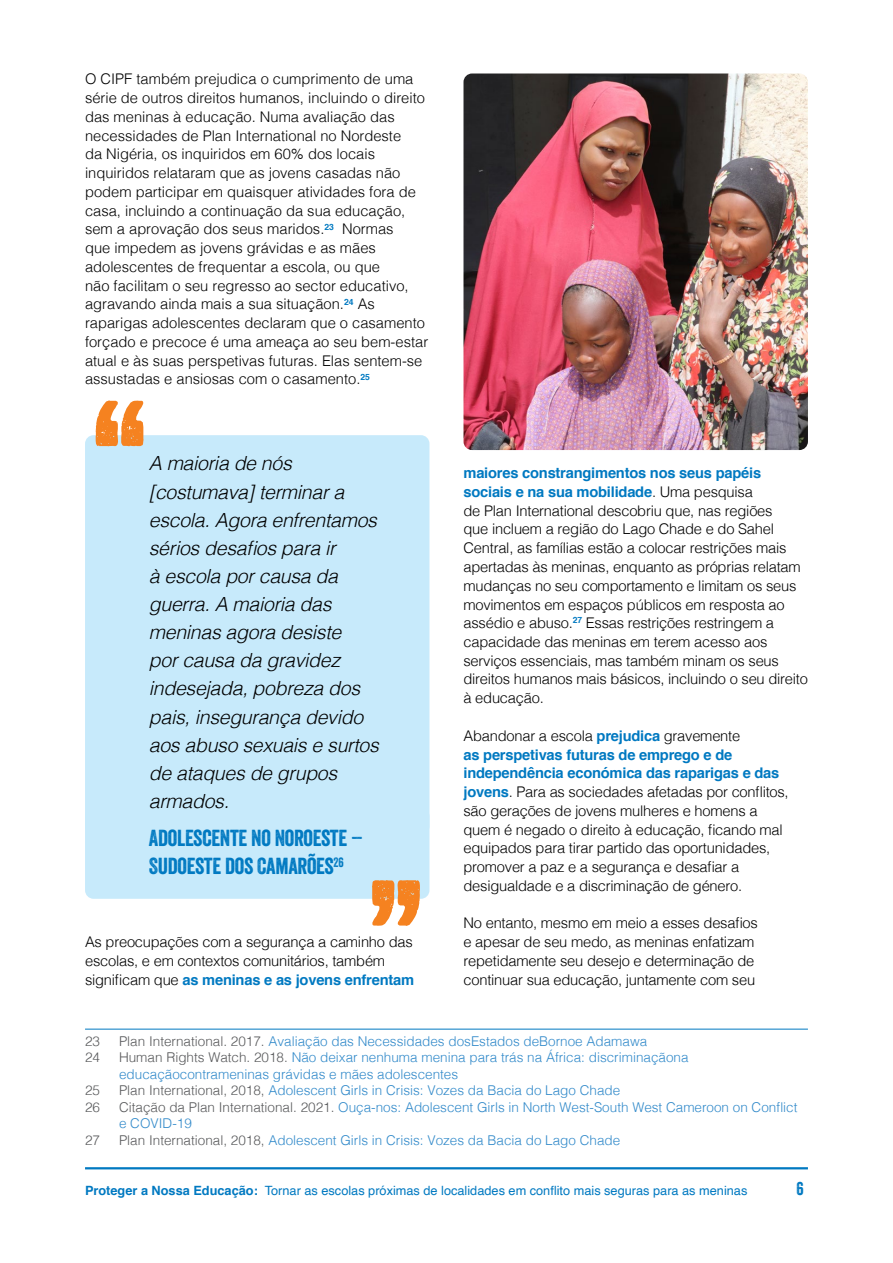
<style>
.page{position:relative;width:893px;height:1263px;background:#fff}
.page>*{position:absolute;margin:0;border:0;box-sizing:border-box;transform-origin:0 0}
.t1{font:22.5px/28.2px "Veneer";letter-spacing:-.015em;color:#0079c1}
.t2{font:italic 300 19.5px/28px "Helvetica";letter-spacing:-.015em;color:#000}
.t3{font:18px "Veneer";color:#0079c1}
.t4{font:300 14.7px/18.8px "Helvetica";letter-spacing:-.015em;color:#000}
.t5{font:300 13.5px/16.5px "Helvetica";color:#328aca}
.t6{font:300 13.5px "Helvetica";color:#58595b}
.t7{font:12.75px "Helvetica";color:#0079c1}
.s1{font-weight:700;color:#0079c1}
.s2{color:#58595b}
.s3{font-weight:700}
</style>
<div class="page">
<hr style="left:85px;top:1167px;width:723px;height:2px;background:#0079c1">
<div style="left:85px;top:435px;width:344px;height:400px;background:#c7eafb;border-radius:9px"></div>
<div style="left:85px;top:808px;width:344px;height:91px;background:#c7eafb;border-radius:9px"></div>
<hr style="left:85px;top:1029px;width:723px;height:1px;background:#0079c1">
<svg style="left:96px;top:400px;width:48px;height:46px"></svg>
<svg style="left:372px;top:880px;width:48px;height:46px"></svg>
<img style="left:463px;top:74px;width:345px;height:376px">
<p class="t4" style="left:85px;top:69px;width:345px">O CIPF também prejudica o cumprimento de uma série de outros direitos humanos, incluindo o direito das meninas à educação. Numa avaliação das necessidades de Plan International no Nordeste<br>da Nigéria, os inquiridos em 60% dos locais inquiridos relataram que as jovens casadas não podem participar em quaisquer atividades fora de casa, incluindo a continuação da sua educação, sem a aprovação dos seus maridos.<sup>23</sup> Normas<br>que impedem as jovens grávidas e as mães adolescentes de frequentar a escola, ou que<br>não facilitam o seu regresso ao sector educativo, agravando ainda mais a sua situaçãon.<sup>24</sup> As raparigas adolescentes declaram que o casamento forçado e precoce é uma ameaça ao seu bem-estar atual e às suas perspetivas futuras. Elas sentem-se assustadas e ansiosas com o casamento.<sup>25</sup></p>
<p class="t2" style="left:149px;top:448px;width:232px">A maioria de nós [costumava] terminar a escola. Agora enfrentamos sérios desafios para ir<br>à escola por causa da guerra. A maioria das meninas agora desiste<br>por causa da gravidez indesejada, pobreza dos pais, insegurança devido aos abuso sexuais e surtos de ataques de grupos armados.</p>
<h1 class="t1" style="left:149px;top:823px;width:216px">ADOLESCENTE NO NOROESTE –<br>SUDOESTE DOS CAMARÕES<sup>26</sup></h1>
<p class="t4" style="left:85px;top:931px;width:331px">As preocupações com a segurança a caminho das escolas, e em contextos comunitários, também significam que <span class="s1">as meninas e as jovens enfrentam</span></p>
<p class="t4" style="left:463px;top:462px;width:346px"><span class="s1">maiores constrangimentos nos seus papéis sociais e na sua mobilidade</span>. Uma pesquisa<br>de Plan International descobriu que, nas regiões<br>que incluem a região do Lago Chade e do Sahel Central, as famílias estão a colocar restrições mais apertadas às meninas, enquanto as próprias relatam mudanças no seu comportamento e limitam os seus movimentos em espaços públicos em resposta ao assédio e abuso.<sup>27</sup> Essas restrições restringem a capacidade das meninas em terem acesso aos serviços essenciais, mas também minam os seus direitos humanos mais básicos, incluindo o seu direito à educação.</p>
<p class="t4" style="left:463px;top:725px;width:327px">Abandonar a escola <span class="s1">prejudica</span> gravemente<br><span class="s1">as perspetivas futuras de emprego e de independência económica das raparigas e das jovens</span>. Para as sociedades afetadas por conflitos, são gerações de jovens mulheres e homens a quem é negado o direito à educação, ficando mal equipados para tirar partido das oportunidades, promover a paz e a segurança e desafiar a desigualdade e a discriminação de género.</p>
<p class="t4" style="left:463px;top:913px;width:296px">No entanto, mesmo em meio a esses desafios e apesar de seu medo, as meninas enfatizam repetidamente seu desejo e determinação de continuar sua educação, juntamente com seu</p>
<p class="t6" style="left:85px;top:1029px;width:17px">23</p>
<p class="t5" style="left:119px;top:1032px;width:530px"><span class="s2">Plan International. 2017.</span> Avaliação das Necessidades dosEstados deBornoe Adamawa</p>
<p class="t6" style="left:85px;top:1046px;width:17px">24</p>
<p class="t5" style="left:119px;top:1048px;width:571px"><span class="s2">Human Rights Watch. 2018.</span> Não deixar nenhuma menina para trás na África: discriminaçãona educaçãocontrameninas grávidas e mães adolescentes</p>
<p class="t6" style="left:85px;top:1079px;width:17px">25</p>
<p class="t5" style="left:119px;top:1081px;width:503px"><span class="s2">Plan International, 2018,</span> Adolescent Girls in Crisis: Vozes da Bacia do Lago Chade</p>
<p class="t6" style="left:85px;top:1095px;width:17px">26</p>
<p class="t5" style="left:119px;top:1097px;width:680px"><span class="s2">Citação da Plan International. 2021.</span> Ouça-nos: Adolescent Girls in North West-South West Cameroon on Conflict e COVID-19</p>
<p class="t6" style="left:85px;top:1128px;width:17px">27</p>
<p class="t5" style="left:119px;top:1130px;width:503px"><span class="s2">Plan International, 2018,</span> Adolescent Girls in Crisis: Vozes da Bacia do Lago Chade</p>
<p class="t7" style="left:85px;top:1181px;width:664px"><span class="s3">Proteger a Nossa Educação:</span> Tornar as escolas próximas de localidades em conflito mais seguras para as meninas</p>
<p class="t3" style="left:796px;top:1178px;width:9px">6</p>
</div>
